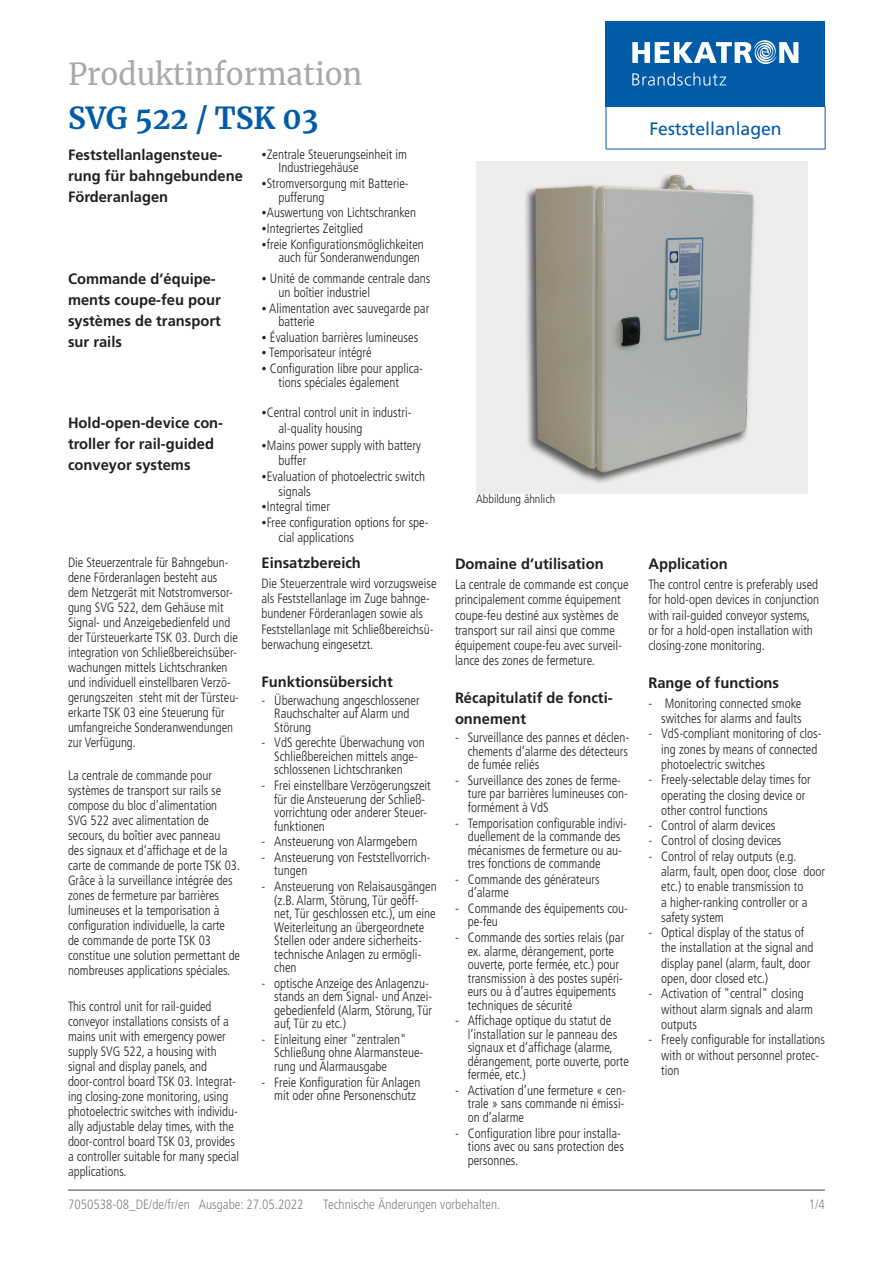
<style>
.page{position:relative;width:893px;height:1263px;background:#fff}
.page>*{position:absolute;margin:0;border:0;box-sizing:border-box;transform-origin:0 0}
.t1{font:30px "Merriweather";color:#a8a9ad}
.t2{font:700 30px "Merriweather";color:#015ba7}
.t3{font:18px "Frutiger LT Std";color:#015ba7}
.t4{font:700 15px/21px "Frutiger LT";color:#231f20}
.t5{font:300 condensed 13.5px/13.5px "Frutiger LT";color:#231f20;scale:.96 1}
.t6{font:300 condensed 13.5px/15px "Frutiger LT";color:#231f20;scale:.95 1}
.t7{font:300 condensed 13.5px "Frutiger LT";color:#808285}
.t8{font:300 condensed 12px "Frutiger LT";color:#231f20}
</style>
<div class="page">
<img style="left:476px;top:162px;width:332px;height:331px">
<hr style="left:68px;top:1189px;width:757px;height:2px;background:#808285">
<div style="left:606px;top:21px;width:219px;height:85px;background:#015ba7"></div>
<svg style="left:632px;top:40px;width:166px;height:24px"></svg>
<svg style="left:632px;top:72px;width:94px;height:14px"></svg>
<hr style="left:606px;top:106px;width:219px;height:1px;background:#015ba7">
<hr style="left:606px;top:107px;width:1px;height:42px;background:#015ba7">
<hr style="left:825px;top:107px;width:1px;height:42px;background:#015ba7">
<hr style="left:606px;top:149px;width:219px;height:1px;background:#015ba7">
<h1 class="t1" style="left:68px;top:53px;width:296px">Produktinformation</h1>
<h1 class="t2" style="left:68px;top:98px;width:252px">SVG 522 / TSK 03</h1>
<p class="t4" style="left:68px;top:144px;width:176px">Feststellanlagensteue&shy;rung für bahngebundene<br>Förderanlagen</p>
<p class="t5" style="left:279px;top:148px;width:135px;text-indent:-17px">•Zentrale Steuerungseinheit im<br>Industriegehäuse</p>
<p class="t5" style="left:279px;top:177px;width:135px;text-indent:-17px">•Stromversorgung mit Batterie-- pufferung</p>
<p class="t5" style="left:262px;top:206px;width:163px">•Auswertung von Lichtschranken</p>
<p class="t5" style="left:262px;top:222px;width:108px">•Integriertes Zeitglied</p>
<p class="t5" style="left:262px;top:237px;width:171px;text-align:right">•freie Konfigurationsmöglichkeiten auch für Sonderanwendungen</p>
<p class="t4" style="left:68px;top:269px;width:154px">Commande d’équipe&shy;ments coupe-feu pour systèmes de transport sur rails</p>
<p class="t5" style="left:279px;top:272px;width:160px;text-indent:-17px">• Unité de commande centrale dans un boîtier industriel</p>
<p class="t5" style="left:279px;top:301px;width:159px;text-indent:-17px">• Alimentation avec sauvegarde par batterie</p>
<p class="t5" style="left:262px;top:330px;width:165px">• Évaluation barrières lumineuses</p>
<p class="t5" style="left:262px;top:346px;width:116px">• Temporisateur intégré</p>
<p class="t5" style="left:262px;top:362px;width:170px;text-align:center">• Configuration libre pour applica&shy;tions spéciales également</p>
<p class="t4" style="left:68px;top:412px;width:157px">Hold-open-device con&shy;troller for rail-guided conveyor systems</p>
<p class="t5" style="left:279px;top:405px;width:140px;line-height:15.3px;text-indent:-17px">•Central control unit in industri&shy;al-quality housing</p>
<p class="t5" style="left:279px;top:438px;width:150px;line-height:15.3px;text-indent:-17px">•Mains power supply with battery buffer</p>
<p class="t5" style="left:279px;top:469px;width:154px;line-height:15.3px;text-indent:-17px">•Evaluation of photoelectric switch signals</p>
<p class="t5" style="left:262px;top:500px;width:73px">•Integral timer</p>
<p class="t5" style="left:279px;top:514px;width:158px;line-height:15.3px;text-indent:-17px">•Free configuration options for spe&shy;cial applications</p>
<p class="t6" style="left:68px;top:555px;width:182px">Die Steuerzentrale für Bahngebun&shy;dene Förderanlagen besteht aus dem Netzgerät mit Notstromversor&shy;gung SVG 522, dem Gehäuse mit Signal- und Anzeigebedienfeld und der Türsteuerkarte TSK 03. Durch die integration von Schließbereichsüber&shy;wachungen mittels Lichtschranken und individuell einstellbaren Verzö&shy;gerungszeiten steht mit der Türsteu&shy;erkarte TSK 03 eine Steuerung für umfangreiche Sonderanwendungen zur Verfügung.</p>
<p class="t4" style="left:262px;top:552px;width:101px">Einsatzbereich</p>
<p class="t5" style="left:262px;top:575px;width:184px;line-height:15.3px">Die Steuerzentrale wird vorzugsweise als Feststellanlage im Zuge bahnge&shy;bundener Förderanlagen sowie als Feststellanlage mit Schließbereichsü&shy;berwachung eingesetzt.</p>
<p class="t4" style="left:262px;top:671px;width:133px">Funktionsübersicht</p>
<p class="t5" style="left:274px;top:693px;width:153px;text-indent:-13px">- Überwachung angeschlossener<br>Rauchschalter auf Alarm und<br>Störung</p>
<p class="t5" style="left:274px;top:736px;width:158px;text-indent:-13px">- VdS gerechte Überwachung von<br>Schließbereichen mittels ange&shy;schlossenen Lichtschranken</p>
<p class="t5" style="left:274px;top:779px;width:165px;text-indent:-13px">- Frei einstellbare Verzögerungszeit für die Ansteuerung der Schließ&shy;vorrichtung oder anderer Steuer&shy;funktionen</p>
<p class="t5" style="left:262px;top:835px;width:164px">- Ansteuerung von Alarmgebern</p>
<p class="t5" style="left:274px;top:851px;width:164px;text-indent:-13px">- Ansteuerung von Feststellvorrich&shy;tungen</p>
<p class="t5" style="left:274px;top:880px;width:171px;text-indent:-13px">- Ansteuerung von Relaisausgängen (z.B. Alarm, Störung, Tür geöff&shy;net, Tür geschlossen etc.), um eine<br>Weiterleitung an übergeordnete<br>Stellen oder andere sicherheits&shy;technische Anlagen zu ermögli&shy;chen</p>
<p class="t5" style="left:274px;top:976px;width:166px;text-indent:-13px">- optische Anzeige des Anlagenzu&shy;stands an dem Signal- und Anzei&shy;gebedienfeld (Alarm, Störung, Tür auf, Tür zu etc.)</p>
<p class="t5" style="left:274px;top:1033px;width:157px;text-indent:-13px">- Einleitung einer "zentralen"<br>Schließung ohne Alarmansteue&shy;rung und Alarmausgabe</p>
<p class="t5" style="left:274px;top:1075px;width:154px;text-indent:-13px">- Freie Konfiguration für Anlagen mit oder ohne Personenschutz</p>
<p class="t6" style="left:68px;top:768px;width:183px">La centrale de commande pour systèmes de transport sur rails se compose du bloc d’alimentation<br>SVG 522 avec alimentation de secours, du boîtier avec panneau<br>des signaux et d’affichage et de la carte de commande de porte TSK 03.<br>Grâce à la surveillance intégrée des zones de fermeture par barrières lumineuses et la temporisation à configuration individuelle, la carte<br>de commande de porte TSK 03 constitue une solution permettant de nombreuses applications spéciales.</p>
<p class="t6" style="left:68px;top:998px;width:182px">This control unit for rail-guided conveyor installations consists of a mains unit with emergency power supply SVG 522, a housing with signal and display panels, and door-control board TSK 03. Integrat&shy;ing closing-zone monitoring, using photoelectric switches with individu&shy;ally adjustable delay times, with the door-control board TSK 03, provides a controller suitable for many special applications.</p>
<p class="t8" style="left:476px;top:492px;width:81px">Abbildung ähnlich</p>
<p class="t4" style="left:455px;top:554px;width:150px">Domaine d’utilisation</p>
<p class="t5" style="left:455px;top:577px;width:182px;line-height:15.3px">La centrale de commande est conçue principalement comme équipement coupe-feu destiné aux systèmes de transport sur rail ainsi que comme équipement coupe-feu avec surveil&shy;lance des zones de fermeture.</p>
<p class="t4" style="left:455px;top:688px;width:159px">Récapitulatif de foncti&shy;onnement</p>
<p class="t5" style="left:468px;top:731px;width:170px;text-align:justify;text-indent:-13px">- Surveillance des pannes et déclen&shy;chements d’alarme des détecteurs de fumée reliés</p>
<p class="t5" style="left:468px;top:774px;width:169px;text-indent:-13px">- Surveillance des zones de ferme&shy;ture par barrières lumineuses con&shy;formément à VdS</p>
<p class="t5" style="left:468px;top:816px;width:167px;text-indent:-13px">- Temporisation configurable indivi&shy;duellement de la commande des mécanismes de fermeture ou au&shy;tres fonctions de commande</p>
<p class="t5" style="left:468px;top:872px;width:139px;text-indent:-13px">- Commande des générateurs d’alarme</p>
<p class="t5" style="left:468px;top:902px;width:169px;text-indent:-13px">- Commande des équipements cou&shy;pe-feu</p>
<p class="t5" style="left:468px;top:931px;width:165px;text-indent:-13px">- Commande des sorties relais (par ex. alarme, dérangement, porte ouverte, porte fermée, etc.) pour transmission à des postes supéri&shy;eurs ou à d’autres équipements techniques de sécurité</p>
<p class="t5" style="left:468px;top:1014px;width:169px;text-indent:-13px">- Affichage optique du statut de l’installation sur le panneau des signaux et d’affichage (alarme, dérangement, porte ouverte, porte fermée, etc.)</p>
<p class="t5" style="left:468px;top:1084px;width:166px;text-align:justify;text-indent:-13px">- Activation d’une fermeture « cen&shy;trale » sans commande ni émissi&shy;on d’alarme</p>
<p class="t5" style="left:468px;top:1126px;width:164px;text-indent:-13px">- Configuration libre pour installa&shy;tions avec ou sans protection des personnes.</p>
<h2 class="t3" style="left:649px;top:118px;width:134px">Feststellanlagen</h2>
<p class="t4" style="left:648px;top:554px;width:81px">Application</p>
<p class="t5" style="left:648px;top:577px;width:179px;line-height:15.3px">The control centre is preferably used for hold-open devices in conjunction with rail-guided conveyor systems, or for a hold-open installation with closing-zone monitoring.</p>
<p class="t4" style="left:648px;top:672px;width:132px">Range of functions</p>
<p class="t5" style="left:648px;top:695px;width:161px;line-height:15.3px;text-align:right">- Monitoring connected smoke switches for alarms and faults</p>
<p class="t5" style="left:661px;top:726px;width:169px;line-height:15.3px;text-indent:-13px">- VdS-compliant monitoring of clos&shy;ing zones by means of connected photoelectric switches</p>
<p class="t5" style="left:661px;top:772px;width:157px;line-height:15.3px;text-indent:-13px">- Freely-selectable delay times for operating the closing device or other control functions</p>
<p class="t5" style="left:648px;top:819px;width:134px">- Control of alarm devices</p>
<p class="t5" style="left:648px;top:834px;width:140px">- Control of closing devices</p>
<p class="t5" style="left:661px;top:848px;width:172px;line-height:15.3px;text-indent:-13px">- Control of relay outputs (e.g. alarm, fault, open door, close door etc.) to enable transmission to<br>a higher-ranking controller or a safety system</p>
<p class="t5" style="left:661px;top:925px;width:160px;line-height:15.3px;text-indent:-13px">- Optical display of the status of the installation at the signal and display panel (alarm, fault, door open, door closed etc.)</p>
<p class="t5" style="left:661px;top:986px;width:160px;line-height:15.3px;text-indent:-13px">- Activation of "central" closing without alarm signals and alarm outputs</p>
<p class="t5" style="left:661px;top:1032px;width:172px;line-height:15.3px;text-indent:-13px">- Freely configurable for installations with or without personnel protec&shy;tion</p>
<p class="t7" style="left:68px;top:1197px;width:237px">7050538-08_DE/de/fr/en Ausgabe: 27.05.2022</p>
<p class="t7" style="left:323px;top:1197px;width:179px">Technische Änderungen vorbehalten.</p>
<p class="t7" style="left:809px;top:1197px;width:18px">1/4</p>
</div>
